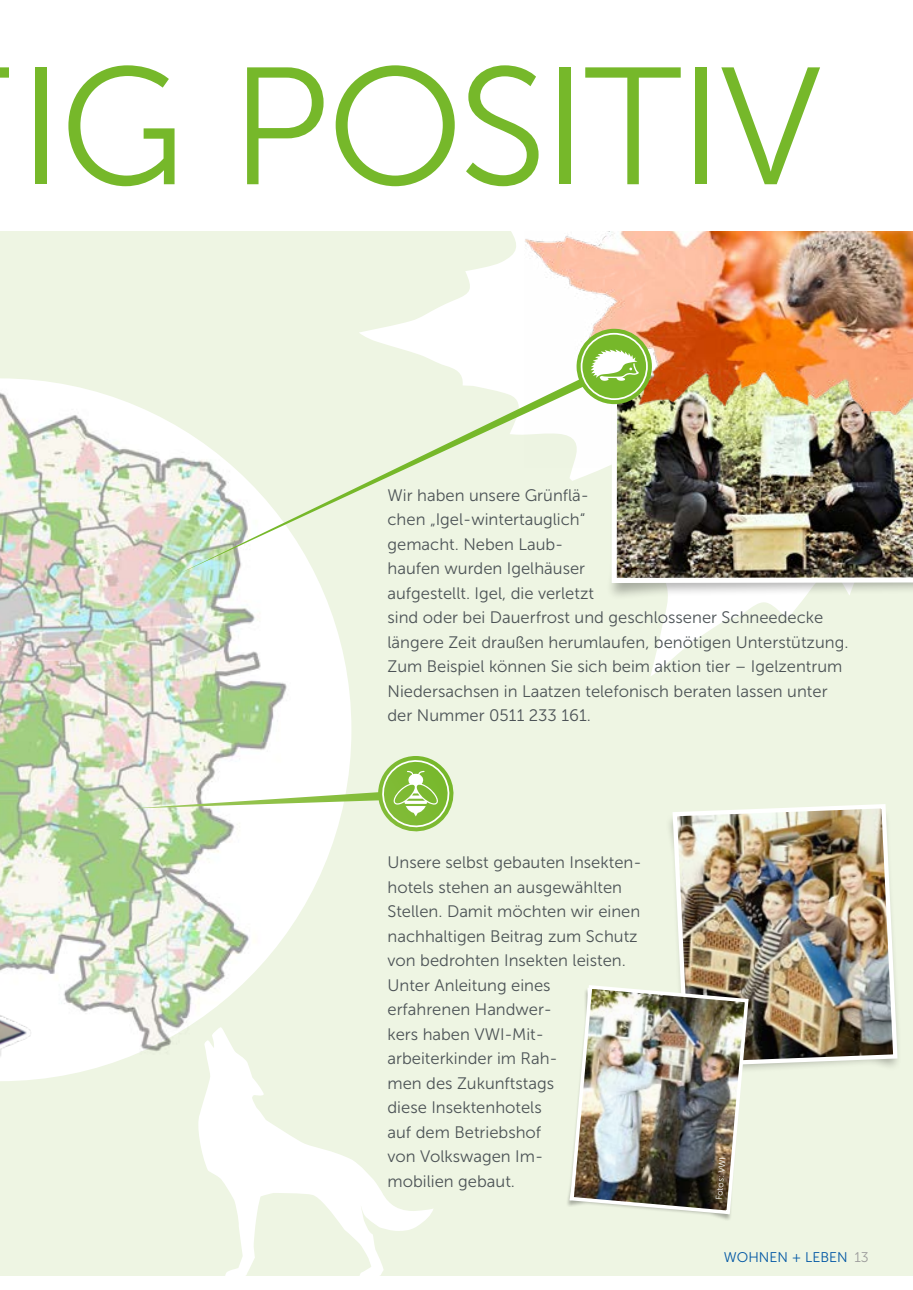
<style>
.page{position:relative;width:913px;height:1290px;background:#fff}
.page>*{position:absolute;margin:0;border:0;box-sizing:border-box;transform-origin:0 0}
.t1{font:166.25px "Museo Sans 300";letter-spacing:-.025em;color:#76b82a}
.t2{font:16.62px/24.5px "Museo Sans 300";color:#4c5356}
.t3{font:14px "Museo Sans 300";color:#0056a4}
.t4{font:8.75px "Museo Sans 300";color:#fff}
.s1{color:#9d9d9c}
</style>
<div class="page">
<div style="left:0;top:231px;width:913px;height:1059px;background:#eef5e3"></div>
<svg style="left:383px;top:231px;width:419px;height:445px"></svg>
<img style="left:0;top:378px;width:349px;height:649px">
<img style="left:670px;top:804px;width:228px;height:223px">
<svg style="left:132px;top:756px;width:322px;height:81px"></svg>
<img style="left:585px;top:983px;width:165px;height:44px">
<div style="left:603px;top:371px;width:310px;height:229px;background:#000;opacity:.3"></div>
<img style="left:609px;top:467px;width:304px;height:118px">
<img style="left:524px;top:231px;width:389px;height:236px">
<svg style="left:179px;top:328px;width:473px;height:246px"></svg>
<div style="left:580px;top:333px;width:68px;height:67px;border:2px solid #fff;border-radius:50%"></div>
<svg style="left:590px;top:349px;width:49px;height:32px;background:#bedd9a"></svg>
<svg style="left:41px;top:1027px;width:872px;height:263px"></svg>
<img style="left:0;top:956px;width:41px;height:334px">
<h1 class="t1" style="left:18px;top:37px;width:805px">IG POSITIV</h1>
<p class="t2" style="left:387px;top:483px;width:462px">Wir haben unsere Grünflä-<br>chen „Igel-wintertauglich“<br>gemacht. Neben Laub-<br>haufen wurden Igelhäuser<br>aufgestellt. Igel, die verletzt<br>sind oder bei Dauerfrost und geschlossener Schneedecke längere Zeit draußen herumlaufen, benötigen Unterstützung.<br>Zum Beispiel können Sie sich beim aktion tier – Igelzentrum Niedersachsen in Laatzen telefonisch beraten lassen unter der Nummer 0511 233 161.</p>
<p class="t2" style="left:387px;top:850px;width:256px">Unsere selbst gebauten Insekten&shy;hotels stehen an ausgewählten<br>Stellen. Damit möchten wir einen nachhaltigen Beitrag zum Schutz von bedrohten Insekten leisten.<br>Unter Anleitung eines<br>erfahrenen Handwer-<br>kers haben VWI-Mit&shy;arbeiterkinder im Rah-<br>men des Zukunftstags<br>diese Insektenhotels<br>auf dem Betriebshof<br>von Volkswagen Im-<br>mobilien gebaut.</p>
<p class="t4" style="left:714px;top:1200px;width:45px;rotate:-85deg">Fotos: VWI</p>
<p class="t3" style="left:724px;top:1250px;width:146px">WOHNEN + LEBEN <span class="s1">13</span></p>
</div>
